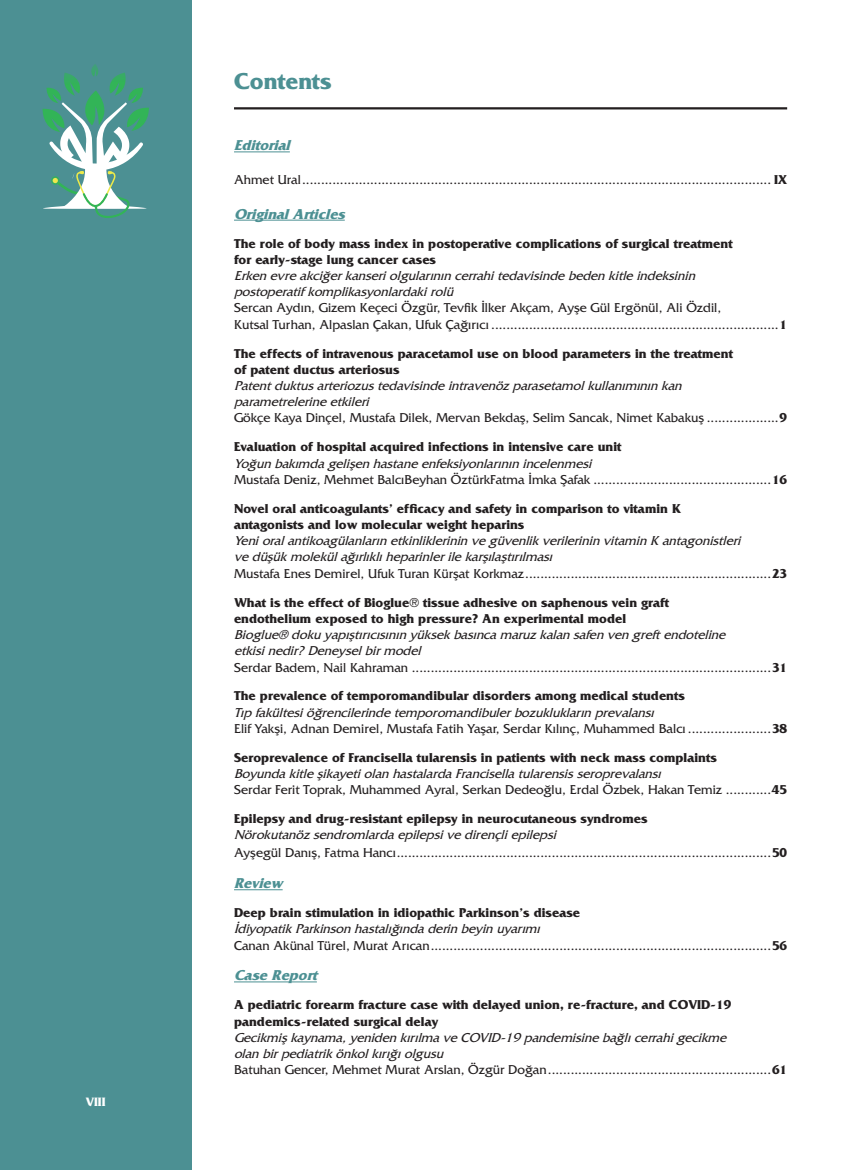
<style>
.page{position:relative;width:851px;height:1170px;background:#fff}
.page>*{position:absolute;margin:0;border:0;box-sizing:border-box;transform-origin:0 0}
.t1{font:700 24px "Friz Quadrata Std";color:#4c9093}
.Bölüm_Başlık{font:italic 700 15px "Friz Quadrata Std";color:#4c9093}
.Yazar{font:13.5px/16.2px "Friz Quadrata Std";color:#231f20}
.Başlık_2{font:italic 13.5px/16.2px "Friz Quadrata Std";color:#231f20}
.Başlık_1{font:700 13.5px/16.2px "Friz Quadrata Std";color:#231f20}
.t2{font:700 12.75px "Friz Quadrata Std";color:#fff}
.s1{font-weight:700}
</style>
<div class="page">
<hr style="left:234px;top:151px;width:56px;height:1px;background:#4c9093">
<hr style="left:234px;top:220px;width:111px;height:1px;background:#4c9093">
<hr style="left:234px;top:889px;width:48px;height:1px;background:#4c9093">
<hr style="left:234px;top:981px;width:83px;height:1px;background:#4c9093">
<hr style="left:234px;top:107px;width:553px;height:2px;background:#231f20">
<div style="left:0;top:0;width:191px;height:1169px;background:#4c9093"></div>
<svg style="left:43px;top:64px;width:106px;height:154px"></svg>
<p class="t2" style="left:86px;top:1094px;width:21px">VIII</p>
<p class="t1" style="left:234px;top:67px;width:99px">Contents</p>
<p class="Bölüm_Başlık" style="left:234px;top:137px;width:62px">Editorial</p>
<p class="Yazar" style="left:234px;top:171px;width:554px">Ahmet Ural............................................................................................................................ <span class="s1">IX</span></p>
<p class="Bölüm_Başlık" style="left:234px;top:205px;width:117px">OriginalArticles</p>
<p class="Başlık_1" style="left:234px;top:235px;width:500px">The role of body mass index in postoperative complications of surgical treatment for early-stage lung cancer cases</p>
<p class="Başlık_2" style="left:234px;top:267px;width:466px">Erkenevreakciğerkanseriolgularınıncerrahitedavisindebedenkitleindeksinin postoperatif komplikasyonlardakirolü</p>
<p class="Yazar" style="left:234px;top:300px;width:554px">Sercan Aydın, Gizem Keçeci Özgür, Tevfik İlker Akçam, Ayşe Gül Ergönül, Ali Özdil,<br>Kutsal Turhan, Alpaslan Çakan, Ufuk Çağırıcı ............................................................................<span class="s1">1</span></p>
<p class="Başlık_1" style="left:234px;top:345px;width:500px">The effects of intravenous paracetamol use on blood parameters in the treatment of patent ductus arteriosus</p>
<p class="Başlık_2" style="left:234px;top:377px;width:453px">Patentduktusarteriozustedavisindeintravenözparasetamolkullanımınınkan parametrelerineetkileri</p>
<p class="Yazar" style="left:234px;top:410px;width:554px">Gökçe Kaya Dinçel, Mustafa Dilek, Mervan Bekdaş, Selim Sancak, Nimet Kabakuş ...................<span class="s1">9</span></p>
<p class="Başlık_1" style="left:234px;top:439px;width:389px">Evaluation of hospital acquired infections in intensive care unit</p>
<p class="Başlık_2" style="left:234px;top:455px;width:363px">Yoğunbakımdagelişenhastaneenfeksiyonlarınınincelenmesi</p>
<p class="Yazar" style="left:234px;top:471px;width:554px">Mustafa Deniz, Mehmet BalcıBeyhan ÖztürkFatma İmka Şafak ...............................................<span class="s1">16</span></p>
<p class="Başlık_1" style="left:234px;top:500px;width:448px">Novel oral anticoagulants’ efficacy and safety in comparison to vitamin K antagonists and low molecular weight heparins</p>
<p class="Başlık_2" style="left:234px;top:533px;width:512px">YenioralantikoagülanlarınetkinliklerininvegüvenlikverilerininvitaminK antagonistleri vedüşükmolekülağırlıklıheparinlerilekarşılaştırılması</p>
<p class="Yazar" style="left:234px;top:565px;width:554px">Mustafa Enes Demirel, Ufuk Turan Kürşat Korkmaz.................................................................<span class="s1">23</span></p>
<p class="Başlık_1" style="left:234px;top:594px;width:436px">What is the effect of Bioglue® tissue adhesive on saphenous vein graft endothelium exposed to high pressure? An experimental model</p>
<p class="Başlık_2" style="left:234px;top:626px;width:497px">Bioglue® dokuyapıştırıcısınınyüksekbasıncamaruzkalansafenvengreftendoteline etkisinedir?Deneyselbirmodel</p>
<p class="Yazar" style="left:234px;top:659px;width:554px">Serdar Badem, Nail Kahraman ...............................................................................................<span class="s1">31</span></p>
<p class="Başlık_1" style="left:234px;top:688px;width:452px">The prevalence of temporomandibular disorders among medical students</p>
<p class="Başlık_2" style="left:234px;top:704px;width:425px">Tıp fakültesiöğrencilerindetemporomandibulerbozukluklarınprevalansı</p>
<p class="Yazar" style="left:234px;top:720px;width:554px">Elif Yakşi, Adnan Demirel, Mustafa Fatih Yaşar, Serdar Kılınç, Muhammed Balcı ......................<span class="s1">38</span></p>
<p class="Başlık_1" style="left:234px;top:749px;width:484px">Seroprevalence of Francisella tularensis in patients with neck mass complaints</p>
<p class="Başlık_2" style="left:234px;top:765px;width:432px">BoyundakitleşikayetiolanhastalardaFrancisellatularensisseroprevalansı</p>
<p class="Yazar" style="left:234px;top:781px;width:554px">Serdar Ferit Toprak, Muhammed Ayral, Serkan Dedeoğlu, Erdal Özbek, Hakan Temiz ............<span class="s1">45</span></p>
<p class="Başlık_1" style="left:234px;top:810px;width:415px">Epilepsy and drug-resistant epilepsy in neurocutaneous syndromes</p>
<p class="Başlık_2" style="left:234px;top:827px;width:327px">Nörokutanözsendromlardaepilepsivedirençliepilepsi</p>
<p class="Yazar" style="left:234px;top:845px;width:554px">Ayşegül Danış, Fatma Hancı...................................................................................................<span class="s1">50</span></p>
<p class="Bölüm_Başlık" style="left:234px;top:874px;width:55px">Review</p>
<p class="Başlık_1" style="left:234px;top:904px;width:347px">Deep brain stimulation in idiopathic Parkinson’s disease</p>
<p class="Başlık_2" style="left:234px;top:920px;width:311px">İdiyopatikParkinsonhastalığındaderinbeyinuyarımı</p>
<p class="Yazar" style="left:234px;top:937px;width:554px">Canan Akünal Türel, Murat Arıcan..........................................................................................<span class="s1">56</span></p>
<p class="Bölüm_Başlık" style="left:234px;top:967px;width:89px">CaseReport</p>
<p class="Başlık_1" style="left:234px;top:996px;width:499px">A pediatric forearm fracture case with delayed union, re-fracture, and COVID-19 pandemics-related surgical delay</p>
<p class="Başlık_2" style="left:234px;top:1029px;width:497px">Gecikmişkaynama,yenidenkırılmaveCOVID-19pandemisinebağlıcerrahigecikme olanbirpediatrikönkolkırığıolgusu</p>
<p class="Yazar" style="left:234px;top:1061px;width:554px">Batuhan Gencer, Mehmet Murat Arslan, Özgür Doğan...........................................................<span class="s1">61</span></p>
</div>
